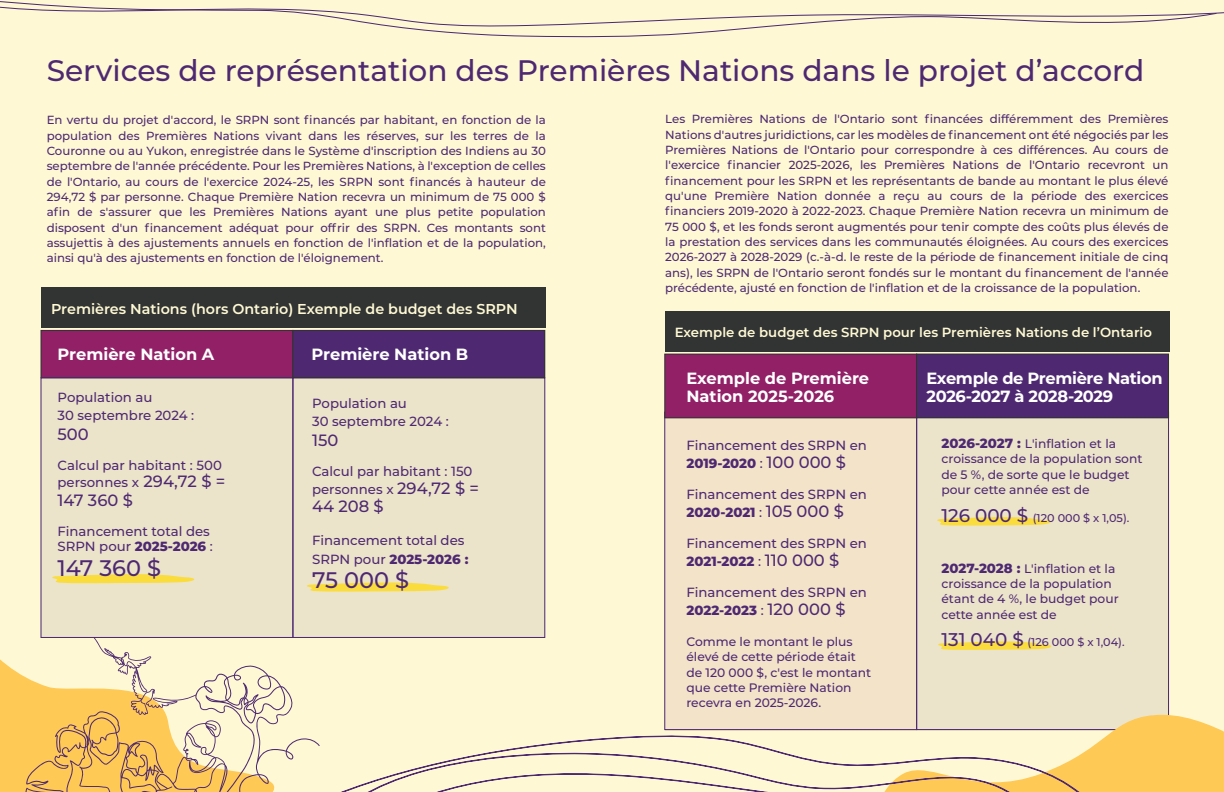
<style>
.page{position:relative;width:1224px;height:792px;background:#fef9d4}
.page>*{position:absolute;margin:0;border:0;box-sizing:border-box;transform-origin:0 0}
.t1{font:500 29.7px "Montserrat";color:#4e2972}
.t2{font:500 22.5px "Montserrat";color:#4e2972}
.t3{font:500 16.4px "Montserrat";color:#4e2972}
.t4{font:700 16.3px/18.4px "Montserrat";letter-spacing:-.01em;color:#fff}
.t5{font:600 14.3px "Montserrat";color:#fef9d4}
.t6{font:500 13.3px/18.4px "Montserrat";color:#4e2972}
.t7{font:600 13.3px "Montserrat";color:#fef9d4}
.t8{font:500 12.3px/15.3px "Montserrat";color:#4e2972}
.t9{font:500 11.8px/15.3px "Montserrat";color:#4e2972;text-align:justify}
.t10{font:500 11.2px "Montserrat";color:#4e2972}
.s1{font-weight:800}
.s2{font-size:16.4px}
.s3{font-weight:800;font-size:13.3px}
.s4{font-size:18.4px}
</style>
<div class="page">
<svg style="left:0;top:659px;width:9px;height:133px"></svg>
<div style="left:665px;top:354px;width:252px;height:376px;background:#f3e3c9"></div>
<div style="left:665px;top:354px;width:252px;height:64px;background:#912067"></div>
<div style="left:664px;top:354px;width:253px;height:64px;border:1px solid #313232"></div>
<div style="left:665px;top:311px;width:505px;height:40px;background:#323333"></div>
<div style="left:917px;top:354px;width:252px;height:376px;background:#ece4ca"></div>
<div style="left:917px;top:354px;width:252px;height:64px;background:#4e2972"></div>
<div style="left:916px;top:354px;width:253px;height:64px;border:1px solid #313232"></div>
<svg style="left:937px;top:517px;width:114px;height:9px"></svg>
<svg style="left:938px;top:641px;width:114px;height:9px"></svg>
<svg style="left:9px;top:637px;width:311px;height:155px"></svg>
<svg style="left:664px;top:715px;width:560px;height:77px"></svg>
<svg style="left:341px;top:735px;width:762px;height:57px"></svg>
<svg style="left:0;top:1px;width:1218px;height:37px"></svg>
<div style="left:43px;top:379px;width:248px;height:257px;background:#ece4ca"></div>
<div style="left:41px;top:330px;width:252px;height:48px;background:#912067"></div>
<div style="left:41px;top:330px;width:252px;height:48px;border:1px solid #313232"></div>
<div style="left:41px;top:287px;width:505px;height:41px;background:#323333"></div>
<div style="left:293px;top:330px;width:252px;height:308px;background:#ece4ca"></div>
<div style="left:292px;top:377px;width:253px;height:261px;border:1px solid #4e2972"></div>
<div style="left:41px;top:377px;width:252px;height:261px;border:1px solid #4e2972"></div>
<div style="left:293px;top:330px;width:252px;height:48px;background:#4e2972"></div>
<div style="left:292px;top:330px;width:253px;height:48px;border:1px solid #313232"></div>
<svg style="left:47px;top:574px;width:151px;height:9px"></svg>
<svg style="left:306px;top:582px;width:143px;height:10px"></svg>
<h1 class="t1" style="left:47px;top:50px;width:1099px">Services de représentation des Premières Nations dans le projet d’accord</h1>
<p class="t9" style="left:47px;top:112px;width:501px">En vertu du projet d'accord, le SRPN sont financés par habitant, en fonction de la population des Premières Nations vivant dans les réserves, sur les terres de la Couronne ou au Yukon, enregistrée dans le Système d'inscription des Indiens au 30 septembre de l'année précédente. Pour les Premières Nations, à l'exception de celles de l'Ontario, au cours de l'exercice 2024-25, les SRPN sont financés à hauteur de 294,72 $ par personne. Chaque Première Nation recevra un minimum de 75 000 $ afin de s'assurer que les Premières Nations ayant une plus petite population disposent d'un financement adéquat pour offrir des SRPN. Ces montants sont assujettis à des ajustements annuels en fonction de l'inflation et de la population, ainsi qu'à des ajustements en fonction de l'éloignement.</p>
<p class="t9" style="left:665px;top:111px;width:505px">Les Premières Nations de l'Ontario sont financées différemment des Premières Nations d'autres juridictions, car les modèles de financement ont été négociés par les Premières Nations de l'Ontario pour correspondre à ces différences. Au cours de l'exercice financier 2025-2026, les Premières Nations de l'Ontario recevront un financement pour les SRPN et les représentants de bande au montant le plus élevé qu'une Première Nation donnée a reçu au cours de la période des exercices financiers 2019-2020 à 2022-2023. Chaque Première Nation recevra un minimum de 75 000 $, et les fonds seront augmentés pour tenir compte des coûts plus élevés de la prestation des services dans les communautés éloignées. Au cours des exercices 2026-2027 à 2028-2029 (c.-à-d. le reste de la période de financement initiale de cinq ans), les SRPN de l'Ontario seront fondés sur le montant du financement de l'année précédente, ajusté en fonction de l'inflation et de la croissance de la population.</p>
<p class="t7" style="left:675px;top:323px;width:479px">Exemple de budget des SRPN pour les Premières Nations de l’Ontario</p>
<h3 class="t4" style="left:686px;top:368px;width:184px">Exemple de Première<br>Nation 2025-2026</h3>
<h3 class="t4" style="left:926px;top:368px;width:238px;line-height:17.9px">Exemple de Première Nation<br>2026-2027 à 2028-2029</h3>
<p class="t6" style="left:686px;top:435px;width:182px">Financement des SRPN en<br><span class="s1">2019-2020</span> : <span class="s2">100 000 $</span></p>
<p class="t6" style="left:686px;top:484px;width:182px">Financement des SRPN en<br><span class="s1">2020-2021</span> : <span class="s2">105 000 $</span></p>
<p class="t6" style="left:686px;top:533px;width:182px">Financement des SRPN en<br><span class="s1">2021-2022</span> : <span class="s2">110 000 $</span></p>
<p class="t6" style="left:686px;top:582px;width:182px">Financement des SRPN en<br><span class="s1">2022-2023</span> : <span class="s2">120 000 $</span></p>
<p class="t8" style="left:686px;top:633px;width:186px">Comme le montant le plus élevé de cette période était de 120 000 $, c'est le montant que cette Première Nation recevra en 2025-2026.</p>
<p class="t5" style="left:51px;top:298px;width:468px">Premières Nations (hors Ontario) Exemple de budget des SRPN</p>
<h3 class="t4" style="left:58px;top:344px;width:158px">Première Nation A</h3>
<h3 class="t4" style="left:311px;top:344px;width:158px">Première Nation B</h3>
<p class="t6" style="left:58px;top:389px;width:138px;line-height:17.4px">Population au<br>30 septembre 2024 :</p>
<h3 class="t3" style="left:58px;top:423px;width:33px">500</h3>
<p class="t6" style="left:58px;top:456px;width:169px;line-height:17.4px">Calcul par habitant : 500 personnes x <span class="s2">294,72 $ =</span></p>
<h3 class="t3" style="left:58px;top:488px;width:77px">147 360 $</h3>
<p class="t6" style="left:58px;top:523px;width:157px;line-height:15.3px">Financement total des<br>SRPN pour <span class="s1">2025-2026</span> :</p>
<h2 class="t2" style="left:58px;top:552px;width:105px">147 360 $</h2>
<p class="t6" style="left:312px;top:394px;width:138px;line-height:17.4px">Population au<br>30 septembre 2024 :</p>
<h3 class="t3" style="left:312px;top:429px;width:28px">150</h3>
<p class="t6" style="left:312px;top:461px;width:169px">Calcul par habitant : 150 personnes x <span class="s2">294,72 $ =</span></p>
<h3 class="t3" style="left:312px;top:494px;width:73px">44 208 $</h3>
<p class="t6" style="left:312px;top:531px;width:158px">Financement total des<br>SRPN pour <span class="s1">2025-2026 :</span></p>
<h2 class="t2" style="left:312px;top:565px;width:99px">75 000 $</h2>
<p class="t8" style="left:941px;top:435px;width:203px"><span class="s3">2026-2027 :</span> L'inflation et la croissance de la population sont de 5 %, de sorte que le budget pour cette année est de</p>
<p class="t10" style="left:941px;top:510px;width:189px"><span class="s4">126 000 $</span> (120 000 $ x 1,05).</p>
<p class="t8" style="left:941px;top:560px;width:179px"><span class="s3">2027-2028 :</span> L'inflation et la croissance de la population étant de 4 %, le budget pour cette année est de</p>
<p class="t10" style="left:941px;top:635px;width:185px"><span class="s4">131 040 $</span> (126 000 $ x 1,04).</p>
</div>
